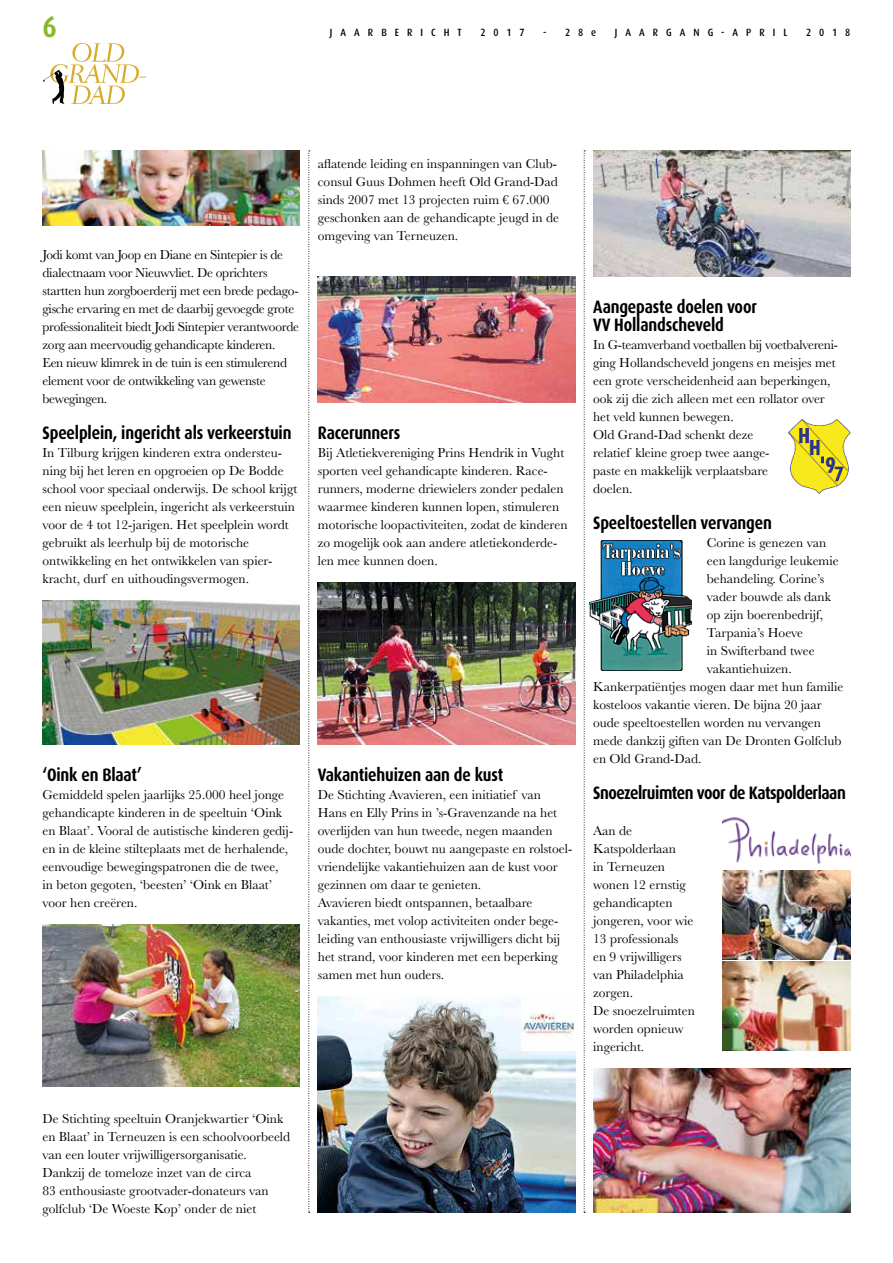
<style>
.page{position:relative;width:893px;height:1263px;background:#fff}
.page>*{position:absolute;margin:0;border:0;box-sizing:border-box;transform-origin:0 0}
.t1{font:700 30px "Dax Pro";color:#87b826;scale:.85 1}
.t2{font:700 18px/18px "Dax Pro";letter-spacing:-.01em;color:#000;scale:.85 1}
.t3{font:700 18px "Dax Pro";letter-spacing:-.03em;color:#000;scale:.85 1}
.t4{font:13.5px/18px "Baskerville";color:#000}
.t5{font:13.5px/18px "Baskerville";letter-spacing:-.02em;color:#000}
.t6{font:500 10.5px "Dax Pro";letter-spacing:.85em;color:#000;scale:.9 1}
</style>
<div class="page">
<svg style="left:43px;top:43px;width:103px;height:61px"></svg>
<svg style="left:308px;top:151px;width:2px;height:1062px"></svg>
<svg style="left:584px;top:151px;width:1px;height:1062px"></svg>
<img style="left:43px;top:601px;width:257px;height:144px">
<img style="left:43px;top:925px;width:257px;height:162px">
<img style="left:318px;top:583px;width:257px;height:162px">
<img style="left:789px;top:420px;width:61px;height:73px">
<img style="left:589px;top:540px;width:103px;height:131px">
<img style="left:318px;top:277px;width:257px;height:126px">
<img style="left:318px;top:997px;width:257px;height:216px">
<img style="left:593px;top:151px;width:257px;height:126px">
<img style="left:521px;top:997px;width:54px;height:54px">
<img style="left:723px;top:817px;width:127px;height:47px">
<img style="left:593px;top:1068px;width:257px;height:145px">
<img style="left:723px;top:961px;width:127px;height:89px">
<img style="left:723px;top:870px;width:127px;height:89px">
<img style="left:43px;top:151px;width:257px;height:75px">
<h1 class="t1" style="left:43px;top:7px;width:18px">6</h1>
<p class="t6" style="left:330px;top:26px;width:148px">JAARBERICHT</p>
<p class="t6" style="left:480px;top:26px;width:51px">2017</p>
<p class="t6" style="left:543px;top:26px;width:60px">- 28e</p>
<p class="t6" style="left:615px;top:26px;width:193px">JAARGANG-APRIL</p>
<p class="t6" style="left:806px;top:26px;width:51px">2018</p>
<p class="t5" style="left:43px;top:245px;width:258px">Jodi komt van Joop en Diane en Sintepier is de dialectnaam voor Nieuwvliet. De oprichters startten hun zorgboerderij met een brede pedago&shy;gische ervaring en met de daarbij gevoegde grote professionaliteit biedt Jodi Sintepier verantwoorde zorg aan meervoudig gehandicapte kinderen.<br>Een nieuw klimrek in de tuin is een stimulerend element voor de ontwikkeling van gewenste bewegingen.</p>
<h2 class="t2" style="left:43px;top:423px;width:294px">Speelplein, ingericht als verkeerstuin</h2>
<p class="t4" style="left:43px;top:443px;width:256px">In Tilburg krijgen kinderen extra ondersteu&shy;ning bij het leren en opgroeien op De Bodde school voor speciaal onderwijs. De school krijgt een nieuw speelplein, ingericht als verkeerstuin voor de 4 tot 12-jarigen. Het speelplein wordt gebruikt als leerhulp bij de motorische ontwikkeling en het ontwikkelen van spier&shy;kracht, durf en uithoudingsvermogen.</p>
<p class="t4" style="left:318px;top:155px;width:243px">aflatende leiding en inspanningen van Club&shy;consul Guus Dohmen heeft Old Grand-Dad sinds 2007 met 13 projecten ruim € 67.000 geschonken aan de gehandicapte jeugd in de omgeving van Terneuzen.</p>
<h2 class="t2" style="left:318px;top:423px;width:99px">Racerunners</h2>
<p class="t4" style="left:318px;top:443px;width:251px">Bij Atletiekvereniging Prins Hendrik in Vught sporten veel gehandicapte kinderen. Race&shy;runners, moderne driewielers zonder pedalen waarmee kinderen kunnen lopen, stimuleren motorische loopactiviteiten, zodat de kinderen zo mogelijk ook aan andere atletiekonderde&shy;len mee kunnen doen.</p>
<h2 class="t2" style="left:43px;top:765px;width:118px">‘Oink en Blaat’</h2>
<p class="t4" style="left:43px;top:785px;width:252px">Gemiddeld spelen jaarlijks 25.000 heel jonge gehandicapte kinderen in de speeltuin ‘Oink en Blaat’. Vooral de autistische kinderen gedij&shy;en in de kleine stilteplaats met de herhalende, eenvoudige bewegingspatronen die de twee,<br>in beton gegoten, ‘beesten’ ‘Oink en Blaat’ voor hen creëren.</p>
<h2 class="t2" style="left:318px;top:765px;width:220px">Vakantiehuizen aan de kust</h2>
<p class="t4" style="left:318px;top:785px;width:256px">De Stichting Avavieren, een initiatief van Hans en Elly Prins in ’s-Gravenzande na het overlijden van hun tweede, negen maanden oude dochter, bouwt nu aangepaste en rolstoel&shy;vriendelijke vakantiehuizen aan de kust voor gezinnen om daar te genieten.<br>Avavieren biedt ontspannen, betaalbare vakanties, met volop activiteiten onder bege&shy;leiding van enthousiaste vrijwilligers dicht bij het strand, voor kinderen met een beperking samen met hun ouders.</p>
<h2 class="t2" style="left:593px;top:297px;width:194px">Aangepaste doelen voor<br>VV Hollandscheveld</h2>
<p class="t4" style="left:593px;top:335px;width:246px">In G-teamverband voetballen bij voetbalvereni&shy;ging Hollandscheveld jongens en meisjes met een grote verscheidenheid aan beperkingen, ook zij die zich alleen met een rollator over het veld kunnen bewegen.<br>Old Grand-Dad schenkt deze<br>relatief kleine groep twee aange-<br>paste en makkelijk verplaatsbare<br>doelen.</p>
<h2 class="t2" style="left:593px;top:513px;width:212px">Speeltoestellen vervangen</h2>
<p class="t4" style="left:707px;top:533px;width:121px">Corine is genezen van</p>
<p class="t4" style="left:707px;top:551px;width:133px">een langdurige leukemie</p>
<p class="t4" style="left:707px;top:569px;width:119px">behandeling. Corine’s</p>
<p class="t4" style="left:707px;top:587px;width:126px">vader bouwde als dank</p>
<p class="t4" style="left:707px;top:605px;width:118px">op zijn boerenbedrijf,</p>
<p class="t4" style="left:707px;top:623px;width:98px">Tarpania’s Hoeve</p>
<p class="t4" style="left:707px;top:641px;width:109px">in Swifterband twee</p>
<p class="t4" style="left:707px;top:659px;width:86px">vakantiehuizen.</p>
<p class="t4" style="left:593px;top:677px;width:252px">Kankerpatiëntjes mogen daar met hun familie</p>
<p class="t4" style="left:593px;top:695px;width:230px">kosteloos vakantie vieren. De bijna 20 jaar</p>
<p class="t4" style="left:593px;top:713px;width:229px">oude speeltoestellen worden nu vervangen</p>
<p class="t4" style="left:593px;top:731px;width:250px">mede dankzij giften van De Dronten Golfclub</p>
<p class="t4" style="left:593px;top:749px;width:110px">en Old Grand-Dad.</p>
<h2 class="t3" style="left:593px;top:781px;width:299px">Snoezelruimten voor de Katspolderlaan</h2>
<p class="t4" style="left:593px;top:821px;width:103px">Aan de<br>Katspolderlaan<br>in Terneuzen wonen 12 ernstig gehandicapten jongeren, voor wie<br>13 professionals<br>en 9 vrijwilligers van Philadelphia zorgen.<br>De snoezelruimten worden opnieuw ingericht.</p>
<p class="t4" style="left:43px;top:1109px;width:249px">De Stichting speeltuin Oranjekwartier ‘Oink en Blaat’ in Terneuzen is een schoolvoorbeeld van een louter vrijwilligersorganisatie.<br>Dankzij de tomeloze inzet van de circa<br>83 enthousiaste grootvader-donateurs van golfclub ‘De Woeste Kop’ onder de niet</p>
</div>
